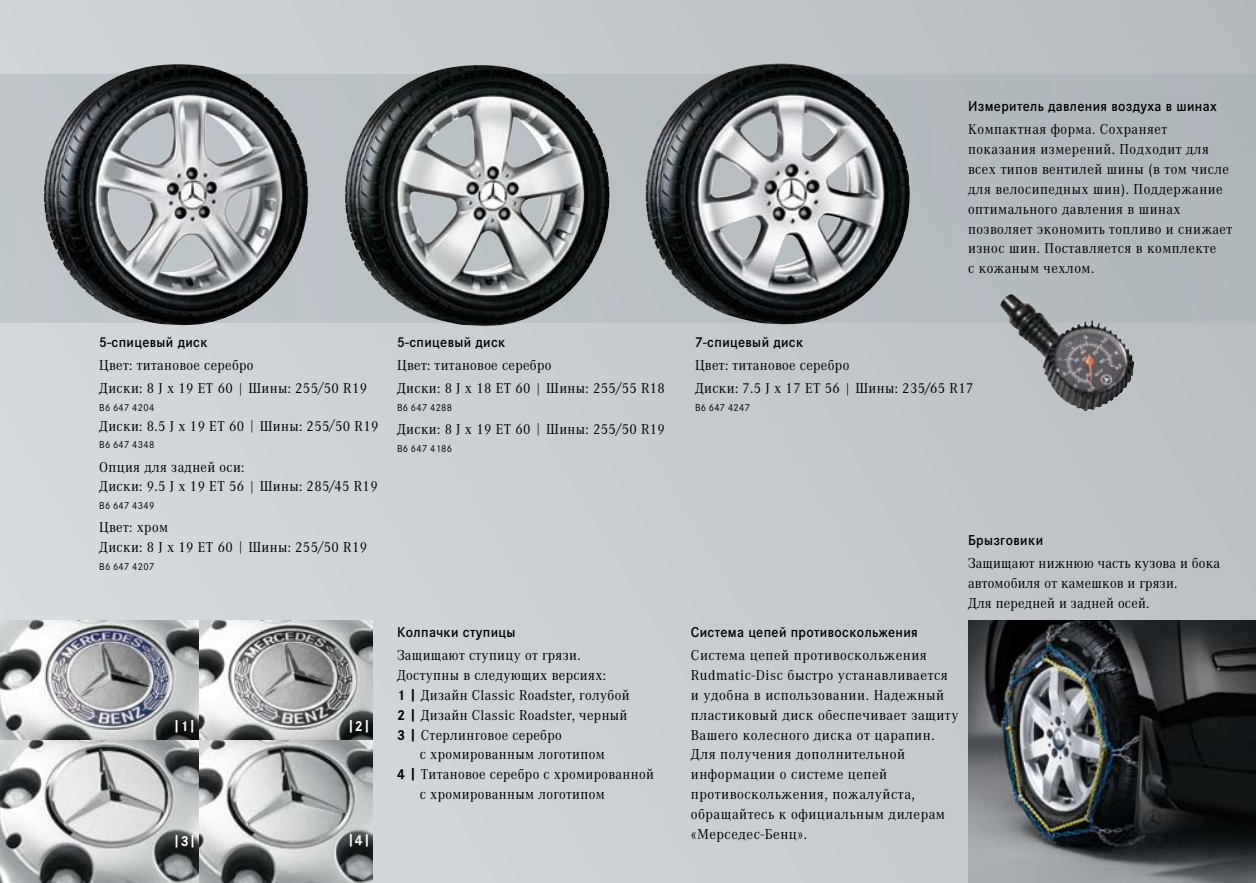
<style>
.page{position:relative;width:1256px;height:883px;background:#fff}
.page>*{position:absolute;margin:0;border:0;box-sizing:border-box;transform-origin:0 0}
.t1{font:14.88px/19.8px "Corporate A";letter-spacing:.035em;color:#000;scale:.95 1}
.t2{font:14.88px/19.8px "Corporate A";letter-spacing:.035em;color:#000}
.t3{font:600 14.88px "Corporate S";letter-spacing:.025em;color:#000;scale:.95 1}
.t4{font:14.88px/19.8px "Corporate A";letter-spacing:.015em;color:#000;scale:.95 1}
.t5{font:700 14.88px "Corporate S";color:#fff;scale:.95 1}
.t6{font:10.5px "Corporate S";letter-spacing:.025em;color:#000;scale:.95 1}
.s1{font-family:"Corporate S";font-weight:700}
</style>
<div class="page">
<div style="left:0;top:0;width:1255px;height:883px;background:linear-gradient(to right,#d4dade,#b9bfc3)"></div>
<img style="left:967px;top:620px;width:288px;height:263px">
<img style="left:198px;top:739px;width:174px;height:144px">
<svg style="left:198px;top:620px;width:174px;height:119px"></svg>
<svg style="left:0;top:739px;width:198px;height:144px;background:#acaeae"></svg>
<svg style="left:0;top:620px;width:198px;height:119px;background:#a2a4a7"></svg>
<div style="left:0;top:74px;width:1255px;height:248px;background:#b3b9bd"></div>
<img style="left:44px;top:62px;width:264px;height:265px">
<img style="left:345px;top:63px;width:264px;height:265px">
<img style="left:645px;top:61px;width:264px;height:265px">
<img style="left:999px;top:294px;width:134px;height:107px">
<p class="t3" style="left:99px;top:331px;width:115px">5-спицевый диск</p>
<p class="t1" style="left:99px;top:353px;width:283px;line-height:23.3px">Цвет: титановое серебро<br>Диски: 8 J x 19 ET 60 | Шины: 255/50 R19</p>
<p class="t6" style="left:99px;top:400px;width:59px">B6 647 4204</p>
<p class="t1" style="left:99px;top:415px;width:295px">Диски: 8.5 J x 19 ET 60 | Шины: 255/50 R19</p>
<p class="t6" style="left:99px;top:437px;width:59px">B6 647 4348</p>
<p class="t1" style="left:99px;top:456px;width:294px">Опция для задней оси:<br>Диски: 9.5 J x 19 ET 56 | Шины: 285/45 R19</p>
<p class="t6" style="left:99px;top:498px;width:59px">B6 647 4349</p>
<p class="t1" style="left:99px;top:517px;width:283px">Цвет: хром<br>Диски: 8 J x 19 ET 60 | Шины: 255/50 R19</p>
<p class="t6" style="left:99px;top:558px;width:59px">B6 647 4207</p>
<p class="t3" style="left:397px;top:331px;width:115px">5-спицевый диск</p>
<p class="t1" style="left:397px;top:353px;width:283px;line-height:23.3px">Цвет: титановое серебро<br>Диски: 8 J x 18 ET 60 | Шины: 255/55 R18</p>
<p class="t6" style="left:397px;top:400px;width:59px">B6 647 4288</p>
<p class="t1" style="left:397px;top:419px;width:283px">Диски: 8 J x 19 ET 60 | Шины: 255/50 R19</p>
<p class="t6" style="left:397px;top:441px;width:59px">B6 647 4186</p>
<p class="t5" style="left:173px;top:714px;width:25px">|1|</p>
<p class="t5" style="left:347px;top:714px;width:26px">|2|</p>
<p class="t5" style="left:173px;top:828px;width:26px">|3|</p>
<p class="t5" style="left:347px;top:828px;width:26px">|4|</p>
<p class="t3" style="left:397px;top:621px;width:126px">Колпачки ступицы</p>
<p class="t1" style="left:397px;top:645px;width:195px">Защищают ступицу от грязи.</p>
<p class="t1" style="left:397px;top:665px;width:221px">Доступны в следующих версиях:</p>
<p class="t1" style="left:397px;top:684px;width:246px"><span class="s1">1 |</span> Дизайн Classic Roadster, голубой</p>
<p class="t1" style="left:397px;top:704px;width:244px"><span class="s1">2 |</span> Дизайн Classic Roadster, черный</p>
<p class="t1" style="left:397px;top:724px;width:175px"><span class="s1">3 |</span> Стерлинговое серебро</p>
<p class="t1" style="left:420px;top:744px;width:196px">с хромированным логотипом</p>
<p class="t1" style="left:397px;top:764px;width:272px"><span class="s1">4 |</span> Титановое серебро с хромированной</p>
<p class="t1" style="left:420px;top:784px;width:196px">с хромированным логотипом</p>
<p class="t3" style="left:967px;top:95px;width:263px">Измеритель давления воздуха в шинах</p>
<p class="t1" style="left:967px;top:119px;width:279px">Компактная форма. Сохраняет показания измерений. Подходит для всех типов вентилей шины (в том числе для велосипедных шин). Поддержание оптимального давления в шинах позволяет экономить топливо и снижает износ шин. Поставляется в комплекте<br>с кожаным чехлом.</p>
<p class="t3" style="left:694px;top:331px;width:115px">7-спицевый диск</p>
<p class="t1" style="left:694px;top:353px;width:294px;line-height:23.3px">Цвет: титановое серебро<br>Диски: 7.5 J x 17 ET 56 | Шины: 235/65 R17</p>
<p class="t6" style="left:694px;top:400px;width:59px">B6 647 4247</p>
<p class="t3" style="left:690px;top:621px;width:240px">Система цепей противоскольжения</p>
<p class="t2" style="left:690px;top:645px;width:269px">Система цепей противоскольжения Rudmatic-Disc быстро устанавливается и удобна в использовании. Надежный пластиковый диск обеспечивает защиту Вашего колесного диска от царапин.<br>Для получения дополнительной информации о системе цепей противоскольжения, пожалуйста, обращайтесь к официальным дилерам «Мерседес-Бенц».</p>
<p class="t3" style="left:967px;top:529px;width:81px">Брызговики</p>
<p class="t4" style="left:967px;top:553px;width:267px">Защищают нижнюю часть кузова и бока автомобиля от камешков и грязи.<br>Для передней и задней осей.</p>
</div>
